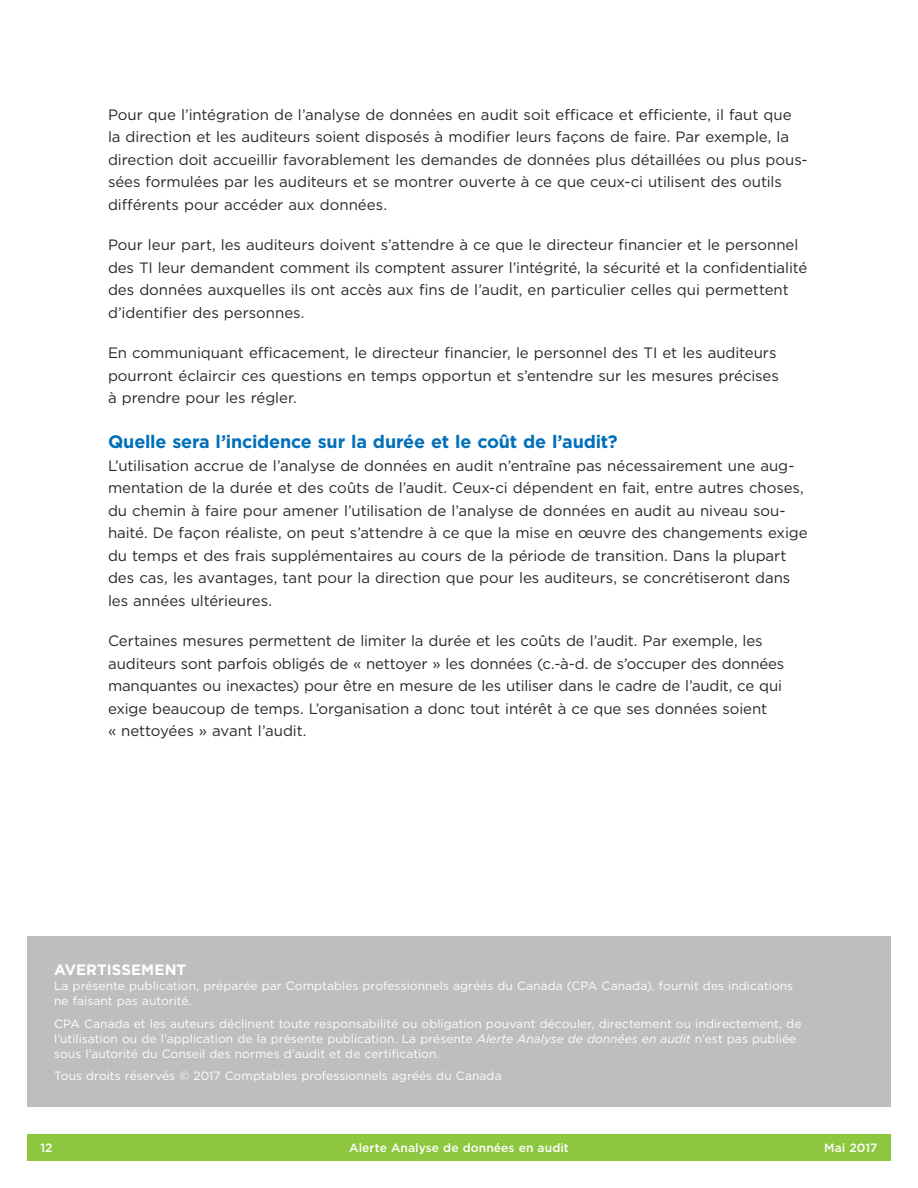
<style>
.page{position:relative;width:918px;height:1188px;background:#fff}
.page>*{position:absolute;margin:0;border:0;box-sizing:border-box;transform-origin:0 0}
.t1{font:700 18px "Gotham";letter-spacing:-.01em;color:#006fba}
.t2{font:15px/22.5px "Gotham";letter-spacing:-.005em;color:#292829}
.t3{font:700 15px "Gotham";color:#fff}
.t4{font:12px/15px "Gotham";letter-spacing:.005em;color:#fff}
.t5{font:500 12px "Gotham";letter-spacing:.01em;color:#fff}
.s1{font-style:italic}
</style>
<div class="page">
<div style="left:27px;top:1134px;width:864px;height:27px;background:#8dc63f"></div>
<div style="left:27px;top:936px;width:864px;height:171px;background:#bcbec0"></div>
<p class="t2" style="left:108px;top:103px;width:701px">Pour que l’intégration de l’analyse de données en audit soit efficace et efficiente, il faut que la direction et les auditeurs soient disposés à modifier leurs façons de faire. Par exemple, la direction doit accueillir favorablement les demandes de données plus détaillées ou plus pous&shy;sées formulées par les auditeurs et se montrer ouverte à ce que ceux-ci utilisent des outils différents pour accéder aux données.</p>
<p class="t2" style="left:108px;top:234px;width:701px">Pour leur part, les auditeurs doivent s’attendre à ce que le directeur financier et le personnel des TI leur demandent comment ils comptent assurer l’intégrité, la sécurité et la confidentialité des données auxquelles ils ont accès aux fins de l’audit, en particulier celles qui permettent d’identifier des personnes.</p>
<p class="t2" style="left:108px;top:342px;width:672px">En communiquant efficacement, le directeur financier, le personnel des TI et les auditeurs pourront éclaircir ces questions en temps opportun et s’entendre sur les mesures précises à prendre pour les régler.</p>
<h3 class="t1" style="left:108px;top:430px;width:511px">Quelle sera l’incidence sur la durée et le coût de l’audit?</h3>
<p class="t2" style="left:108px;top:454px;width:701px">L’utilisation accrue de l’analyse de données en audit n’entraîne pas nécessairement une aug&shy;mentation de la durée et des coûts de l’audit. Ceux-ci dépendent en fait, entre autres choses, du chemin à faire pour amener l’utilisation de l’analyse de données en audit au niveau sou&shy;haité. De façon réaliste, on peut s’attendre à ce que la mise en œuvre des changements exige du temps et des frais supplémentaires au cours de la période de transition. Dans la plupart des cas, les avantages, tant pour la direction que pour les auditeurs, se concrétiseront dans les années ultérieures.</p>
<p class="t2" style="left:108px;top:630px;width:678px">Certaines mesures permettent de limiter la durée et les coûts de l’audit. Par exemple, les auditeurs sont parfois obligés de « nettoyer » les données (c.-à-d. de s’occuper des données manquantes ou inexactes) pour être en mesure de les utiliser dans le cadre de l’audit, ce qui exige beaucoup de temps. L’organisation a donc tout intérêt à ce que ses données soient<br>« nettoyées » avant l’audit.</p>
<p class="t3" style="left:54px;top:960px;width:134px">AVERTISSEMENT</p>
<p class="t4" style="left:54px;top:978px;width:741px">La présente publication, préparée par Comptables professionnels agréés du Canada (CPA Canada), fournit des indications ne faisant pas autorité.</p>
<p class="t4" style="left:54px;top:1015px;width:749px">CPA Canada et les auteurs déclinent toute responsabilité ou obligation pouvant découler, directement ou indirectement, de l’utilisation ou de l’application de la présente publication. La présente <span class="s1">Alerte Analyse de données en audit</span> n’est pas publiée sous l’autorité du Conseil des normes d’audit et de certification.</p>
<p class="t4" style="left:54px;top:1068px;width:449px">Tous droits réservés © 2017 Comptables professionnels agréés du Canada</p>
<p class="t5" style="left:40px;top:1140px;width:14px">12</p>
<p class="t5" style="left:349px;top:1140px;width:221px">Alerte Analyse de données en audit</p>
<p class="t5" style="left:824px;top:1140px;width:55px">Mai 2017</p>
</div>
